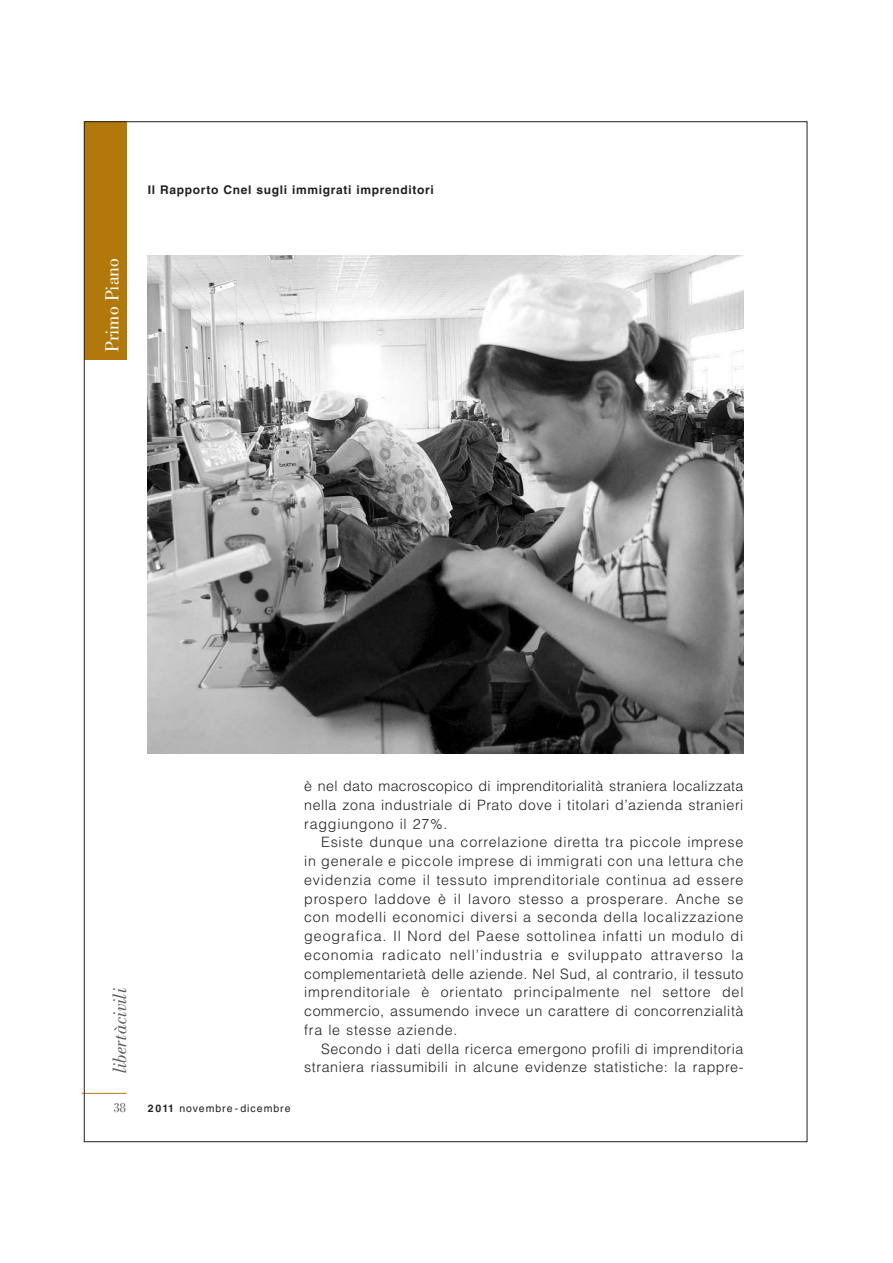
<style>
.page{position:relative;width:893px;height:1263px;background:#fff}
.page>*{position:absolute;margin:0;border:0;box-sizing:border-box;transform-origin:0 0}
.t1{font:italic 19.5px "Bodoni";letter-spacing:.005em;color:#58595b}
.t2{font:19.5px "Bodoni";color:#fff}
.t3{font:300 14.25px/18.8px "Helvetica";letter-spacing:.04em;color:#231f20;text-align:justify}
.t4{font:13.8px "Bodoni";color:#58595b;scale:.87 1}
.t5{font:700 12px "Helvetica";letter-spacing:.055em;color:#231f20}
.t6{font:10.5px "Helvetica";letter-spacing:.095em;color:#231f20}
.s1{font-weight:700}
</style>
<div class="page">
<div style="left:84px;top:122px;width:43px;height:238px;background:#b1790b"></div>
<hr style="left:82px;top:1093px;width:45px;height:1px;background:#b1790b">
<img style="left:148px;top:256px;width:595px;height:497px">
<h1 class="t2" style="left:105px;top:352px;width:96px;rotate:-90deg">Primo Piano</h1>
<p class="t5" style="left:148px;top:185px;width:287px">Il Rapporto Cnel sugli immigrati imprenditori</p>
<h1 class="t1" style="left:113px;top:1073px;width:87px;rotate:-90deg">libertàcivili</h1>
<p class="t4" style="left:114px;top:1102px;width:15px">38</p>
<p class="t6" style="left:148px;top:1104px;width:144px"><span class="s1">2011</span> novembre-dicembre</p>
<p class="t3" style="left:304px;top:778px;width:441px">è nel dato macroscopico di imprenditorialità straniera localizzata nella zona industriale di Prato dove i titolari d’azienda stranieri raggiungono il 27%.</p>
<p class="t3" style="left:304px;top:834px;width:441px;text-indent:17px">Esiste dunque una correlazione diretta tra piccole imprese in generale e piccole imprese di immigrati con una lettura che evidenzia come il tessuto imprenditoriale continua ad essere prospero laddove è il lavoro stesso a prosperare. Anche se con modelli economici diversi a seconda della localizzazione geografica. Il Nord del Paese sottolinea infatti un modulo di economia radicato nell’industria e sviluppato attraverso la complementarietà delle aziende. Nel Sud, al contrario, il tessuto imprenditoriale è orientato principalmente nel settore del commercio, assumendo invece un carattere di concorrenzialità fra le stesse aziende.</p>
<p class="t3" style="left:304px;top:1041px;width:441px;text-align:right">Secondo i dati della ricerca emergono profili di imprenditoria straniera riassumibili in alcune evidenze statistiche: la rappre-</p>
</div>
